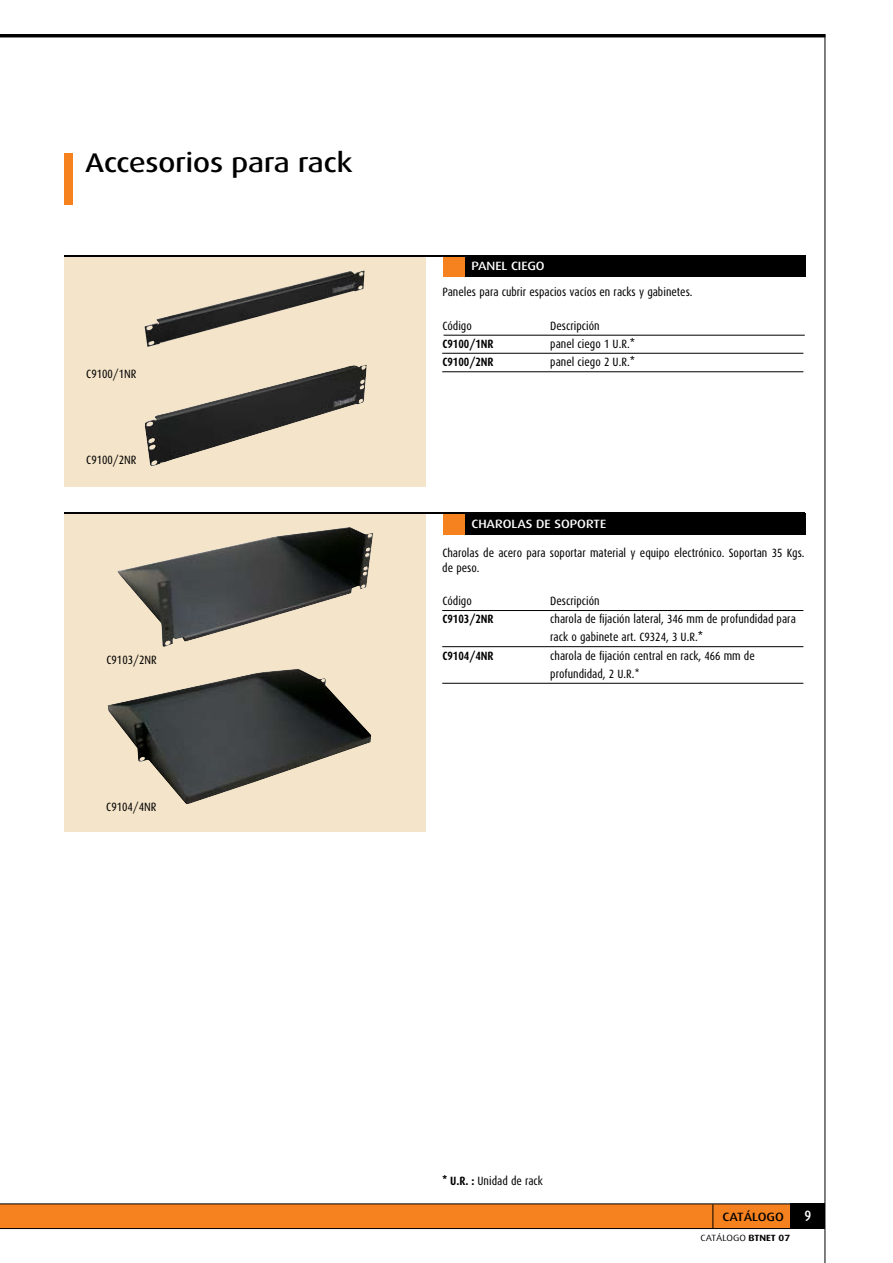
<style>
.page{position:relative;width:893px;height:1263px;background:#fff}
.page>*{position:absolute;margin:0;border:0;box-sizing:border-box;transform-origin:0 0}
.t1{font:500 27px "Dax Wide";color:#000}
.t2{font:12px/15px "B Tcond";color:#000}
.t3{font:700 12px "B Tcond";color:#000}
.t4{font:500 12px "Dax Wide";color:#fff}
.t5{font:500 12px "Dax Wide";color:#000}
.t6{font:9px "Dax Wide";color:#000}
.s1{font-weight:700}
</style>
<div class="page">
<hr style="left:825px;top:34px;width:1px;height:1229px;background:#000">
<hr style="left:0;top:34px;width:825px;height:3px;background:#000">
<div style="left:791px;top:1203px;width:34px;height:26px;background:#000"></div>
<div style="left:64px;top:153px;width:8px;height:51px;background:#f5821f"></div>
<div style="left:65px;top:514px;width:361px;height:317px;background:#f4e4c9"></div>
<img style="left:117px;top:527px;width:256px;height:120px">
<img style="left:107px;top:669px;width:264px;height:135px">
<div style="left:444px;top:513px;width:21px;height:22px;background:#f5821f"></div>
<div style="left:465px;top:513px;width:340px;height:22px;background:#000"></div>
<div style="left:444px;top:255px;width:21px;height:21px;background:#f5821f"></div>
<div style="left:465px;top:255px;width:340px;height:21px;background:#000"></div>
<div style="left:65px;top:256px;width:361px;height:231px;background:#f4e4c9"></div>
<hr style="left:65px;top:255px;width:739px;height:2px;background:#000">
<hr style="left:65px;top:512px;width:739px;height:2px;background:#000">
<hr style="left:444px;top:335px;width:361px;height:1px;background:#000">
<hr style="left:442px;top:353px;width:361px;height:1px;background:#000">
<hr style="left:442px;top:371px;width:361px;height:1px;background:#000">
<hr style="left:442px;top:610px;width:361px;height:1px;background:#000">
<hr style="left:442px;top:646px;width:361px;height:1px;background:#000">
<hr style="left:442px;top:683px;width:361px;height:1px;background:#000">
<svg style="left:0;top:1203px;width:791px;height:26px;background:#e2791f"></svg>
<img style="left:145px;top:270px;width:219px;height:77px">
<img style="left:145px;top:365px;width:222px;height:101px">
<h1 class="t1" style="left:85px;top:147px;width:269px">Accesorios para rack</h1>
<p class="t2" style="left:86px;top:366px;width:52px">C9100/1NR</p>
<p class="t2" style="left:86px;top:453px;width:52px">C9100/2NR</p>
<p class="t2" style="left:107px;top:653px;width:52px">C9103/2NR</p>
<p class="t2" style="left:106px;top:799px;width:52px">C9104/4NR</p>
<p class="t4" style="left:471px;top:259px;width:74px">panel ciego</p>
<p class="t2" style="left:442px;top:285px;width:252px">Paneles para cubrir espacios vacíos en racks y gabinetes.</p>
<p class="t2" style="left:442px;top:318px;width:31px">Código</p>
<p class="t2" style="left:550px;top:318px;width:51px">Descripción</p>
<p class="t3" style="left:442px;top:337px;width:53px">C9100/1NR</p>
<p class="t2" style="left:550px;top:336px;width:86px">panel ciego 1 U.R.<sup>*</sup></p>
<p class="t3" style="left:442px;top:355px;width:53px">C9100/2NR</p>
<p class="t2" style="left:550px;top:355px;width:86px">panel ciego 2 U.R.<sup>*</sup></p>
<p class="t4" style="left:471px;top:517px;width:99px">charolas de sopo</p>
<p class="t4" style="left:586px;top:517px;width:22px">rte</p>
<p class="t2" style="left:442px;top:545px;width:364px">Charolas de acero para soportar material y equipo electrónico. Soportan 35 Kgs. de peso.</p>
<p class="t2" style="left:442px;top:594px;width:31px">Código</p>
<p class="t2" style="left:550px;top:594px;width:51px">Descripción</p>
<p class="t3" style="left:442px;top:612px;width:53px">C9103/2NR</p>
<p class="t2" style="left:550px;top:610px;width:247px;line-height:18px">charola de fijación lateral, 346 mm de profundidad para rack o gabinete art. C9324, 3 U.R.<sup>*</sup></p>
<p class="t3" style="left:442px;top:649px;width:53px">C9104/4NR</p>
<p class="t2" style="left:550px;top:646px;width:206px;line-height:18.1px">charola de fijación central en rack, 466 mm de profundidad, 2 U.R.<sup>*</sup></p>
<p class="t2" style="left:442px;top:1174px;width:102px"><sup>*</sup> <span class="s1">U.R. :</span> Unidad de rack</p>
<p class="t5" style="left:722px;top:1210px;width:8px">CATÁL</p>
<p class="t5" style="left:758px;top:1210px;width:28px">OGO</p>
<p class="t6" style="left:701px;top:1233px;width:91px">CATÁLOGO <span class="s1">BTNET 07</span></p>
</div>
